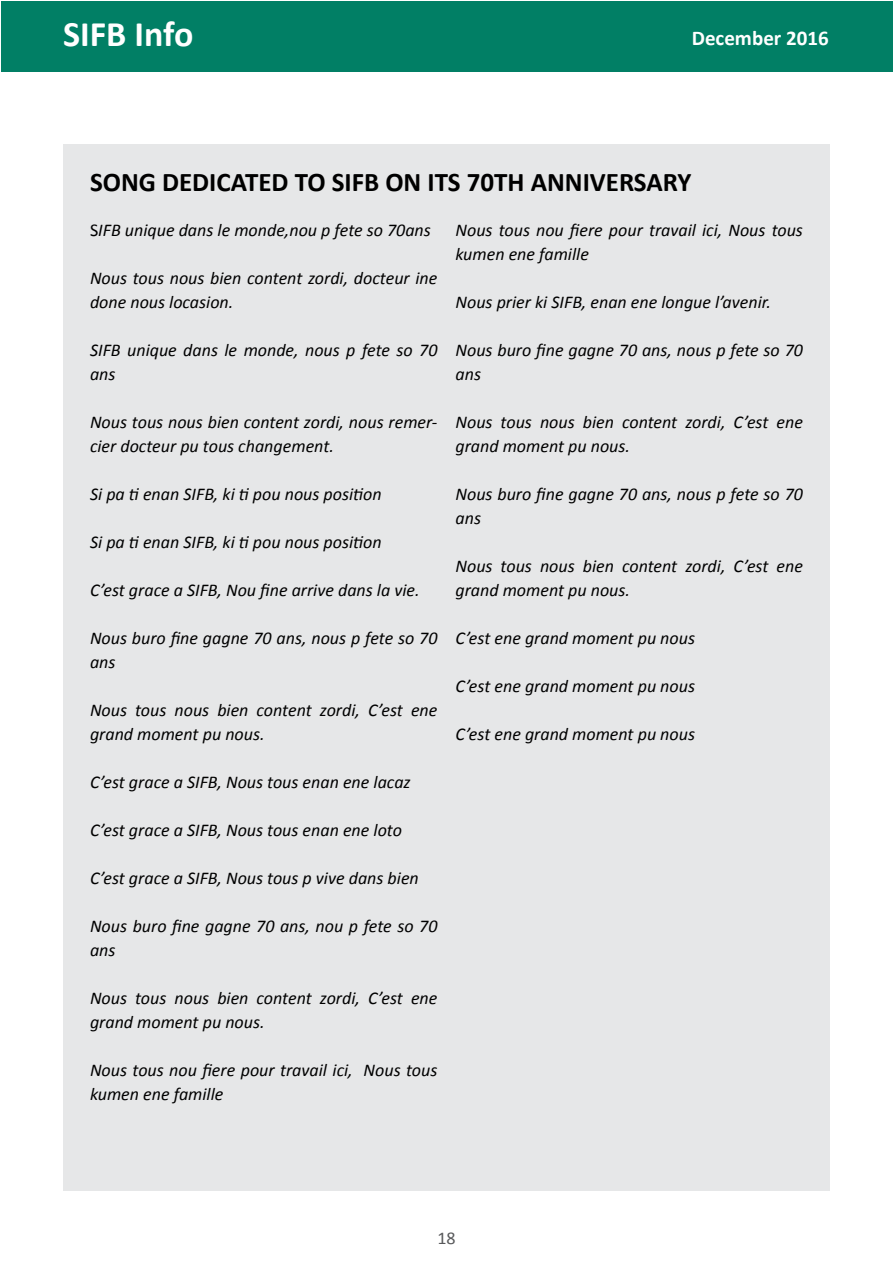
<style>
.page{position:relative;width:893px;height:1263px;background:#fff}
.page>*{position:absolute;margin:0;border:0;box-sizing:border-box;transform-origin:0 0}
.t1{font:700 36px "Calibri";color:#fff}
.t2{font:700 27px "Calibri";color:#000}
.t3{font:700 21px "Calibri";color:#fff}
.t4{font:italic 18px/24px "Calibri";color:#000}
.t5{font:18px "Calibri";color:#58595b}
.s1{font-style:normal}
</style>
<div class="page">
<div style="left:1px;top:1px;width:891px;height:70px;background:#017f65"></div>
<div style="left:63px;top:144px;width:767px;height:1047px;background:#e6e7e8"></div>
<h1 class="t1" style="left:63px;top:11px;width:132px">SIFB Info</h1>
<p class="t3" style="left:692px;top:25px;width:138px">December 2016</p>
<h2 class="t2" style="left:90px;top:165px;width:603px">SONG DEDICATED TO SIFB ON ITS 70TH ANNIVERSARY</h2>
<p class="t4" style="left:90px;top:218px;width:342px"><span class="s1">S</span>IFB unique dans le monde,nou p fete so 70ans</p>
<p class="t4" style="left:90px;top:266px;width:349px">Nous tous nous bien content zordi, docteur ine done nous locasion.</p>
<p class="t4" style="left:90px;top:338px;width:349px">SIFB unique dans le monde, nous p fete so 70 ans</p>
<p class="t4" style="left:90px;top:410px;width:349px">Nous tous nous bien content zordi, nous remer&shy;cier docteur pu tous changement.</p>
<p class="t4" style="left:90px;top:482px;width:293px">Si pa ti enan SIFB, ki ti pou nous position</p>
<p class="t4" style="left:90px;top:530px;width:293px">Si pa ti enan SIFB, ki ti pou nous position</p>
<p class="t4" style="left:90px;top:578px;width:331px">C’est grace a SIFB, Nou fine arrive dans la vie.</p>
<p class="t4" style="left:90px;top:626px;width:349px">Nous buro fine gagne 70 ans, nous p fete so 70 ans</p>
<p class="t4" style="left:90px;top:698px;width:349px">Nous tous nous bien content zordi, C’est ene grand moment pu nous.</p>
<p class="t4" style="left:90px;top:770px;width:322px">C’est grace a SIFB, Nous tous enan ene lacaz</p>
<p class="t4" style="left:90px;top:818px;width:313px">C’est grace a SIFB, Nous tous enan ene loto</p>
<p class="t4" style="left:90px;top:866px;width:330px">C’est grace a SIFB, Nous tous p vive dans bien</p>
<p class="t4" style="left:90px;top:914px;width:349px">Nous buro fine gagne 70 ans, nou p fete so 70 ans</p>
<p class="t4" style="left:90px;top:986px;width:349px">Nous tous nous bien content zordi, C’est ene grand moment pu nous.</p>
<p class="t4" style="left:90px;top:1058px;width:349px">Nous tous nou fiere pour travail ici, Nous tous kumen ene famille</p>
<p class="t4" style="left:455px;top:218px;width:349px">Nous tous nou fiere pour travail ici, Nous tous kumen ene famille</p>
<p class="t4" style="left:455px;top:290px;width:317px">Nous prier ki SIFB, enan ene longue l’avenir.</p>
<p class="t4" style="left:455px;top:338px;width:349px">Nous buro fine gagne 70 ans, nous p fete so 70 ans</p>
<p class="t4" style="left:455px;top:410px;width:349px">Nous tous nous bien content zordi, C’est ene grand moment pu nous.</p>
<p class="t4" style="left:455px;top:482px;width:349px">Nous buro fine gagne 70 ans, nous p fete so 70 ans</p>
<p class="t4" style="left:455px;top:554px;width:349px">Nous tous nous bien content zordi, C’est ene grand moment pu nous.</p>
<p class="t4" style="left:455px;top:626px;width:241px">C’est ene grand moment pu nous</p>
<p class="t4" style="left:455px;top:674px;width:241px">C’est ene grand moment pu nous</p>
<p class="t4" style="left:455px;top:722px;width:241px">C’est ene grand moment pu nous</p>
<p class="t5" style="left:437px;top:1226px;width:20px">18</p>
</div>
